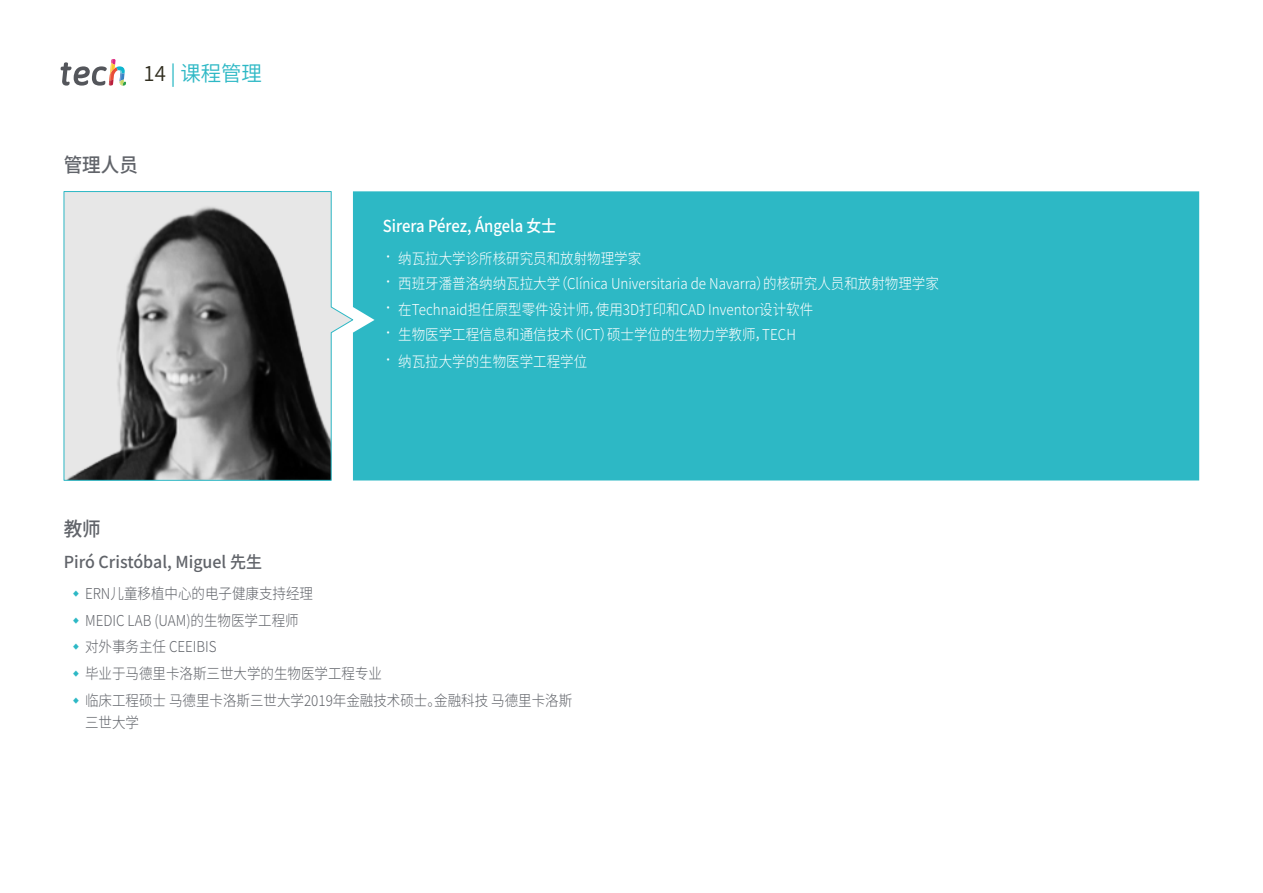
<style>
.page{position:relative;width:1263px;height:893px;background:#fff}
.page>*{position:absolute;margin:0;border:0;box-sizing:border-box;transform-origin:0 0}
.t1{font:21px "Source Han Sans CN";color:#2db8c5}
.t2{font:500 19.5px "Source Han Sans CN";color:#61646a;scale:.95 1}
.t3{font:500 16.5px "Source Han Sans CN";color:#61646a}
.t4{font:500 16.5px "Source Han Sans CN";color:#fff;scale:.9 1}
.t5{font:300 15px "Source Han Sans CN";color:#fff;scale:.9 1}
.t6{font:300 15px/26.7px "Source Han Sans CN";color:#61646a;scale:.9 1}
.s1{color:#312e20}
.s2{color:#27b7c4}
</style>
<div class="page">
<svg style="left:61px;top:59px;width:65px;height:27px"></svg>
<div style="left:353px;top:191px;width:846px;height:289px;background:#2db8c5"></div>
<svg style="left:64px;top:191px;width:289px;height:290px;background:#959797"></svg>
<h1 class="t1" style="left:144px;top:61px;width:120px"><span class="s1">14</span> <span class="s2">|</span> 课程管理</h1>
<h2 class="t2" style="left:64px;top:153px;width:80px">管理人员</h2>
<p class="t4" style="left:383px;top:216px;width:194px">Sirera Pérez, Ángela 女士</p>
<p class="t5" style="left:383px;top:250px;width:289px"><sup>•</sup> 纳瓦拉大学诊所核研究员和放射物理学家</p>
<p class="t5" style="left:383px;top:276px;width:619px"><sup>•</sup> 西班牙潘普洛纳纳瓦拉大学（Clínica Universitaria de Navarra）的核研究人员和放射物理学家</p>
<p class="t5" style="left:383px;top:301px;width:480px"><sup>•</sup> 在Technaid担任原型零件设计师，使用3D打印和CAD Inventor设计软件</p>
<p class="t5" style="left:383px;top:326px;width:460px"><sup>•</sup> 生物医学工程信息和通信技术（ICT）硕士学位的生物力学教师，TECH</p>
<p class="t5" style="left:383px;top:353px;width:229px"><sup>•</sup> 纳瓦拉大学的生物医学工程学位</p>
<h2 class="t2" style="left:64px;top:517px;width:41px">教师</h2>
<p class="t3" style="left:64px;top:552px;width:200px">Piró Cristóbal, Miguel 先生</p>
<p class="t6" style="left:85px;top:580px;width:543px">ERN儿童移植中心的电子健康支持经理<br>MEDIC LAB (UAM)的生物医学工程师<br>对外事务主任 CEEIBIS<br>毕业于马德里卡洛斯三世大学的生物医学工程专业<br>临床工程硕士 马德里卡洛斯三世大学2019年金融技术硕士。金融科技 马德里卡洛斯</p>
<p class="t6" style="left:85px;top:710px;width:61px">三世大学</p>
</div>
